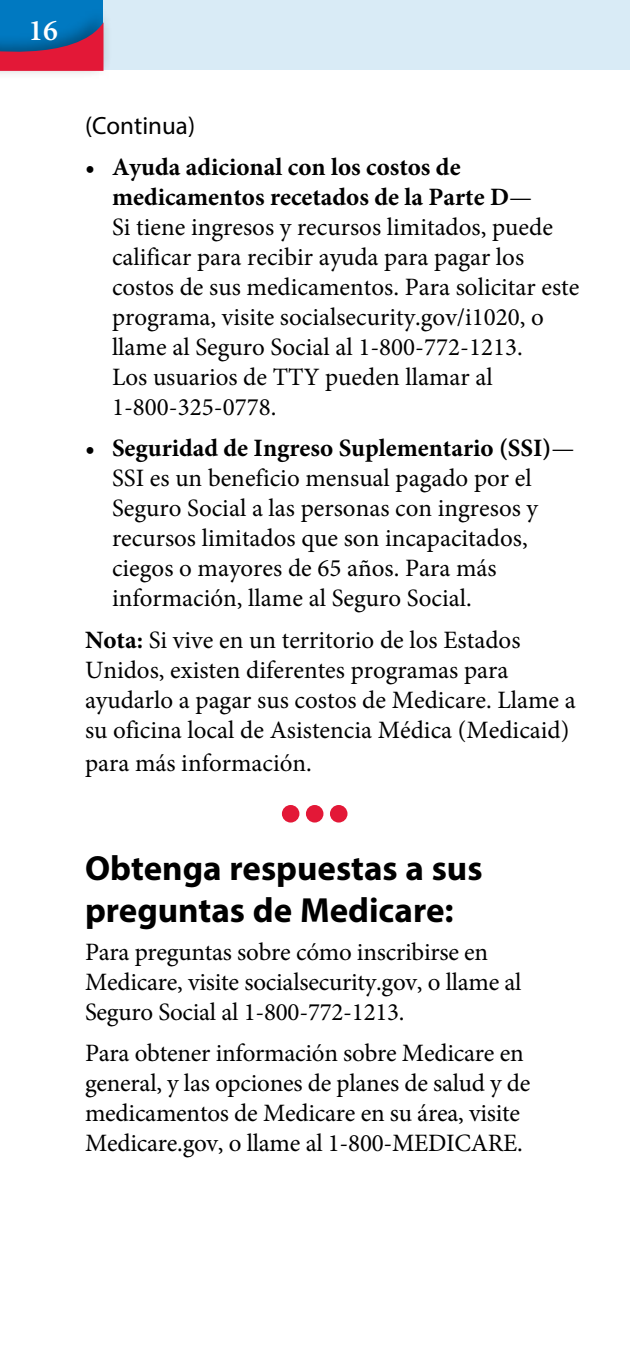
<style>
.page{position:relative;width:630px;height:1350px;background:#fff}
.page>*{position:absolute;margin:0;border:0;box-sizing:border-box;transform-origin:0 0}
.ACCR__Header_2{font:700 35px/42px "Myriad Pro";color:#000}
.t1{font:600 30px "Minion Pro";color:#fff}
.ACCR__body_text{font:25px/30px "Minion Pro";color:#000}
.ACCR__Second_bullets{font:25px "Myriad Pro";color:#000}
.s1{font-weight:700}
</style>
<div class="page">
<div style="left:0;top:0;width:630px;height:70px;background:#d9ebf6"></div>
<div style="left:0;top:0;width:104px;height:69px;background:#0079c1"></div>
<div style="left:0;top:6px;width:113px;height:74px;background:#000;opacity:.35"></div>
<svg style="left:0;top:22px;width:104px;height:49px"></svg>
<div style="left:282px;top:805px;width:17px;height:18px;background:#e31837;border-radius:50%"></div>
<div style="left:306px;top:805px;width:17px;height:18px;background:#e31837;border-radius:50%"></div>
<div style="left:330px;top:805px;width:18px;height:18px;background:#e31837;border-radius:50%"></div>
<p class="t1" style="left:28px;top:10px;width:31px">16</p>
<p class="ACCR__Second_bullets" style="left:85px;top:110px;width:112px">(Continua)</p>
<p class="ACCR__body_text" style="left:112px;top:152px;width:469px;text-indent:-27px"><span class="s1">• Ayuda adicional con los costos de medicamentos recetados de la Parte D</span>—<br>Si tiene ingresos y recursos limitados, puede calificar para recibir ayuda para pagar los costos de sus medicamentos. Para solicitar este programa, visite socialsecurity.gov/i1020, o llame al Seguro Social al 1-800-772-1213.<br>Los usuarios de TTY pueden llamar al 1-800-325-0778.</p>
<p class="ACCR__body_text" style="left:112px;top:433px;width:464px;text-indent:-27px"><span class="s1">• Seguridad de Ingreso Suplementario (SSI)</span>— SSI es un beneficio mensual pagado por el Seguro Social a las personas con ingresos y recursos limitados que son incapacitados, ciegos o mayores de 65 años. Para más información, llame al Seguro Social.</p>
<p class="ACCR__body_text" style="left:85px;top:625px;width:492px"><span class="s1">Nota:</span> Si vive en un territorio de los Estados Unidos, existen diferentes programas para ayudarlo a pagar sus costos de Medicare. Llame a su oficina local de Asistencia Médica (Medicaid)</p>
<p class="ACCR__body_text" style="left:85px;top:748px;width:228px">para más información.</p>
<p class="ACCR__Header_2" style="left:85px;top:846px;width:399px">Obtenga respuestas a sus preguntas de Medicare:</p>
<p class="ACCR__body_text" style="left:85px;top:937px;width:438px">Para preguntas sobre cómo inscribirse en<br>Medicare, visite socialsecurity.gov, o llame al<br>Seguro Social al 1-800-772-1213.</p>
<p class="ACCR__body_text" style="left:85px;top:1038px;width:447px">Para obtener información sobre Medicare en general, y las opciones de planes de salud y de medicamentos de Medicare en su área, visite Medicare.gov, o llame al 1-800-MEDICARE.</p>
</div>
